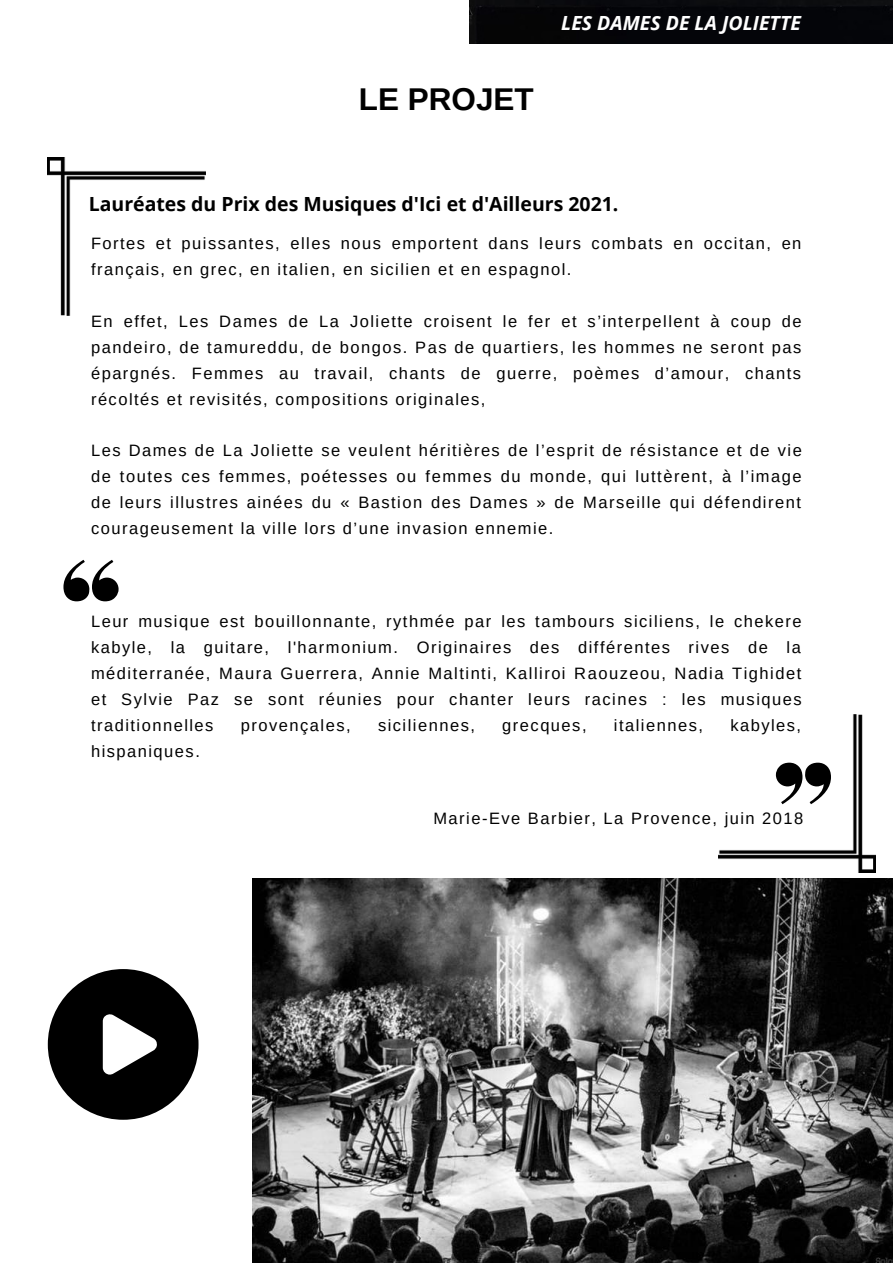
<style>
.page{position:relative;width:893px;height:1264px;background:#fff}
.page>*{position:absolute;margin:0;border:0;box-sizing:border-box;transform-origin:0 0}
.t1{font:700 31.5px "Arimo";color:#000}
.t2{font:700 19.5px "Open Sans";color:#000}
.t3{font:italic 700 19.5px "Open Sans";color:#fff}
.t4{font:16.5px/25.8px "Arimo";letter-spacing:.09em;color:#000;text-align:justify}
</style>
<div class="page">
<div style="left:469px;top:0;width:423px;height:44px;background:#050509"></div>
<img style="left:48px;top:158px;width:157px;height:157px">
<svg style="left:48px;top:969px;width:150px;height:150px"></svg>
<img style="left:252px;top:878px;width:640px;height:384px">
<svg style="left:63px;top:560px;width:56px;height:41px"></svg>
<img style="left:718px;top:715px;width:157px;height:157px">
<h1 class="t1" style="left:359px;top:77px;width:176px">LE PROJET</h1>
<p class="t3" style="left:561px;top:9px;width:241px">LES DAMES DE LA JOLIETTE</p>
<p class="t2" style="left:89px;top:190px;width:531px">Lauréates du Prix des Musiques d'Ici et d'Ailleurs 2021.</p>
<p class="t4" style="left:91px;top:231px;width:712px">Fortes et puissantes, elles nous emportent dans leurs combats en occitan, en français, en grec, en italien, en sicilien et en espagnol.</p>
<p class="t4" style="left:91px;top:308px;width:712px">En effet, Les Dames de La Joliette croisent le fer et s’interpellent à coup de pandeiro, de tamureddu, de bongos. Pas de quartiers, les hommes ne seront pas épargnés. Femmes au travail, chants de guerre, poèmes d’amour, chants récoltés et revisités, compositions originales,</p>
<p class="t4" style="left:91px;top:438px;width:712px">Les Dames de La Joliette se veulent héritières de l’esprit de résistance et de vie de toutes ces femmes, poétesses ou femmes du monde, qui luttèrent, à l’image de leurs illustres ainées du « Bastion des Dames » de Marseille qui défendirent courageusement la ville lors d’une invasion ennemie.</p>
<p class="t4" style="left:91px;top:609px;width:712px">Leur musique est bouillonnante, rythmée par les tambours siciliens, le chekere kabyle, la guitare, l'harmonium. Originaires des différentes rives de la méditerranée, Maura Guerrera, Annie Maltinti, Kalliroi Raouzeou, Nadia Tighidet et Sylvie Paz se sont réunies pour chanter leurs racines : les musiques traditionnelles</p>
<p class="t4" style="left:241px;top:712px;width:111px">provençales,</p>
<p class="t4" style="left:378px;top:712px;width:98px">siciliennes,</p>
<p class="t4" style="left:502px;top:712px;width:86px">grecques,</p>
<p class="t4" style="left:614px;top:712px;width:91px">italiennes,</p>
<p class="t4" style="left:730px;top:712px;width:72px">kabyles,</p>
<p class="t4" style="left:91px;top:738px;width:110px">hispaniques.</p>
<p class="t4" style="left:433px;top:805px;width:371px">Marie-Eve Barbier, La Provence, juin 2018</p>
</div>
